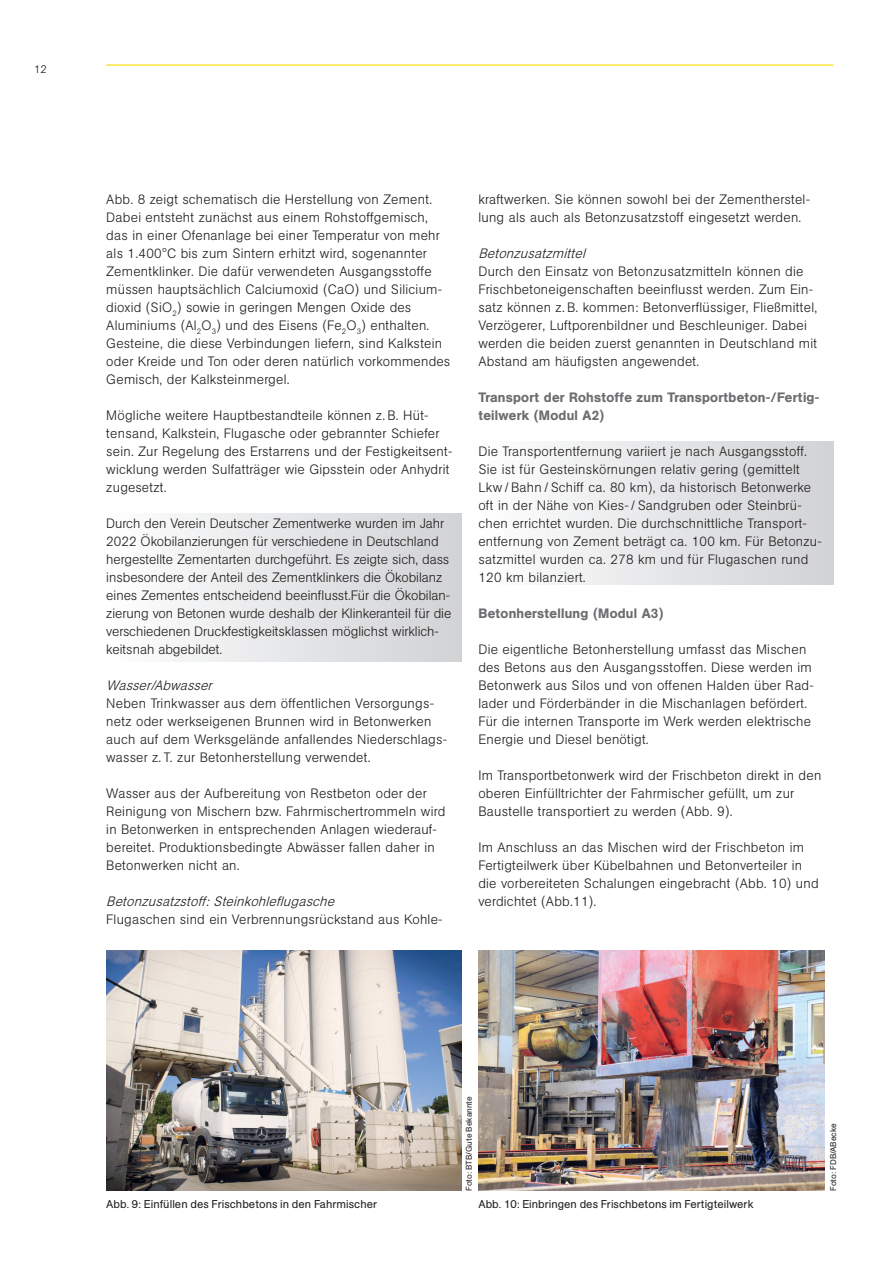
<style>
.page{position:relative;width:893px;height:1263px;background:#fff}
.page>*{position:absolute;margin:0;border:0;box-sizing:border-box;transform-origin:0 0}
.Beton_Fließtext{font:300 13.5px/18px "AG Book Pro";letter-spacing:.02em;color:#231f20}
.Beton_Fließtext-2{font:300 13.5px/18px "AG Book Pro";color:#231f20}
.Beton_Fließtext-3{font:500 13.5px/18px "AG Book Pro";letter-spacing:.02em;color:#6c6d70}
.Beton_Bildunterschrift_7_5_9_Pt{font:11.25px "AG Book Pro";letter-spacing:.005em;color:#231f20}
.t1{font:300 11.25px "AG Book Pro";color:#231f20}
.Beton_Fotonachweiss_5_5_7_Pt{font:8.25px "AG Book Pro";letter-spacing:.005em;color:#231f20}
.s1{font-style:italic}
</style>
<div class="page">
<hr style="left:106px;top:64px;width:727px;height:2px;background:#fada00">
<div style="left:106px;top:513px;width:355px;height:148px;background:linear-gradient(to right,#fefefe,#d1d2d4)"></div>
<div style="left:478px;top:441px;width:355px;height:144px;background:linear-gradient(to right,#fefefe,#d1d2d4)"></div>
<img style="left:478px;top:950px;width:346px;height:241px">
<img style="left:106px;top:950px;width:355px;height:241px">
<p class="t1" style="left:34px;top:62px;width:14px">12</p>
<p class="Beton_Fließtext" style="left:106px;top:190px;width:345px">Abb. 8 zeigt schematisch die Herstellung von Zement.<br>Dabei entsteht zunächst aus einem Rohstoffgemisch, das in einer Ofenanlage bei einer Temperatur von mehr als 1.400°C bis zum Sintern erhitzt wird, sogenannter Zementklinker. Die dafür verwendeten Ausgangsstoffe müssen hauptsächlich Calciumoxid (CaO) und Silicium&shy;dioxid (SiO<sub>2</sub>) sowie in geringen Mengen Oxide des Aluminiums (Al<sub>2</sub>O<sub>3</sub>) und des Eisens (Fe<sub>2</sub>O<sub>3</sub>) enthalten.<br>Gesteine, die diese Verbindungen liefern, sind Kalkstein oder Kreide und Ton oder deren natürlich vorkommendes Gemisch, der Kalksteinmergel.</p>
<p class="Beton_Fließtext" style="left:106px;top:406px;width:348px">Mögliche weitere Hauptbestandteile können z. B. Hüt&shy;tensand, Kalkstein, Flugasche oder gebrannter Schiefer sein. Zur Regelung des Erstarrens und der Festigkeitsent&shy;wicklung werden Sulfatträger wie Gipsstein oder Anhydrit zugesetzt.</p>
<p class="Beton_Fließtext-2" style="left:106px;top:514px;width:347px">Durch den Verein Deutscher Zementwerke wurden im Jahr 2022 Ökobilanzierungen für verschiedene in Deutschland hergestellte Zementarten durchgeführt. Es zeigte sich, dass insbesondere der Anteil des Zementklinkers die Ökobilanz eines Zementes entscheidend beeinflusst.Für die Ökobilan&shy;zierung von Betonen wurde deshalb der Klinkeranteil für die verschiedenen Druckfestigkeitsklassen möglichst wirklich&shy;keitsnah abgebildet.</p>
<p class="Beton_Fließtext" style="left:106px;top:676px;width:342px"><span class="s1">Wasser/Abwasser<br></span>Neben Trinkwasser aus dem öffentlichen Versorgungs&shy;netz oder werkseigenen Brunnen wird in Betonwerken auch auf dem Werksgelände anfallendes Niederschlags&shy;wasser z. T. zur Betonherstellung verwendet.</p>
<p class="Beton_Fließtext" style="left:106px;top:784px;width:340px">Wasser aus der Aufbereitung von Restbeton oder der Reinigung von Mischern bzw. Fahrmischertrommeln wird in Betonwerken in entsprechenden Anlagen wiederauf&shy;bereitet. Produktionsbedingte Abwässer fallen daher in Betonwerken nicht an.</p>
<p class="Beton_Fließtext" style="left:106px;top:892px;width:338px"><span class="s1">Betonzusatzstoff:Steinkohleflugasche<br></span>Flugaschen sind ein Verbrennungsrückstand aus Kohle-</p>
<p class="Beton_Fließtext" style="left:478px;top:190px;width:333px">kraftwerken. Sie können sowohl bei der Zementherstel&shy;lung als auch als Betonzusatzstoff eingesetzt werden.</p>
<p class="Beton_Fließtext" style="left:478px;top:244px;width:340px"><span class="s1">Betonzusatzmittel<br></span>Durch den Einsatz von Betonzusatzmitteln können die Frischbetoneigenschaften beeinflusst werden. Zum Ein&shy;satz können z. B. kommen: Betonverflüssiger, Fließmittel, Verzögerer, Luftporenbildner und Beschleuniger. Dabei werden die beiden zuerst genannten in Deutschland mit Abstand am häufigsten angewendet.</p>
<p class="Beton_Fließtext-3" style="left:478px;top:388px;width:343px">Transport der Rohstoffe zum Transportbeton-/Fertig&shy;teilwerk (Modul A2)</p>
<p class="Beton_Fließtext" style="left:478px;top:442px;width:345px">Die Transportentfernung variiert je nach Ausgangsstoff.<br>Sie ist für Gesteinskörnungen relativ gering (gemittelt Lkw / Bahn / Schiff ca. 80 km), da historisch Betonwerke oft in der Nähe von Kies-/ Sandgruben oder Steinbrü&shy;chen errichtet wurden. Die durchschnittliche Transport&shy;entfernung von Zement beträgt ca. 100 km. Für Betonzu&shy;satzmittel wurden ca. 278 km und für Flugaschen rund 120 km bilanziert.</p>
<p class="Beton_Fließtext-3" style="left:478px;top:604px;width:187px">Betonherstellung (Modul A3)</p>
<p class="Beton_Fließtext" style="left:478px;top:640px;width:337px">Die eigentliche Betonherstellung umfasst das Mischen des Betons aus den Ausgangsstoffen. Diese werden im Betonwerk aus Silos und von offenen Halden über Rad&shy;lader und Förderbänder in die Mischanlagen befördert.<br>Für die internen Transporte im Werk werden elektrische Energie und Diesel benötigt.</p>
<p class="Beton_Fließtext" style="left:478px;top:766px;width:344px">Im Transportbetonwerk wird der Frischbeton direkt in den oberen Einfülltrichter der Fahrmischer gefüllt, um zur<br>Baustelle transportiert zu werden (Abb. 9).</p>
<p class="Beton_Fließtext" style="left:478px;top:838px;width:342px">Im Anschluss an das Mischen wird der Frischbeton im Fertigteilwerk über Kübelbahnen und Betonverteiler in die vorbereiteten Schalungen eingebracht (Abb. 10) und verdichtet (Abb.11).</p>
<p class="Beton_Fotonachweiss_5_5_7_Pt" style="left:464px;top:1191px;width:96px;rotate:-90deg">Foto: BTB/Gute Bekannte</p>
<p class="Beton_Bildunterschrift_7_5_9_Pt" style="left:106px;top:1196px;width:272px">Abb. 9: Einfüllen des Frischbetons in den Fahrmischer</p>
<p class="Beton_Bildunterschrift_7_5_9_Pt" style="left:478px;top:1196px;width:277px">Abb. 10: Einbringen des Frischbetons im Fertigteilwerk</p>
<p class="Beton_Fotonachweiss_5_5_7_Pt" style="left:828px;top:1191px;width:69px;rotate:-90deg">Foto: FDB/ABecke</p>
</div>
